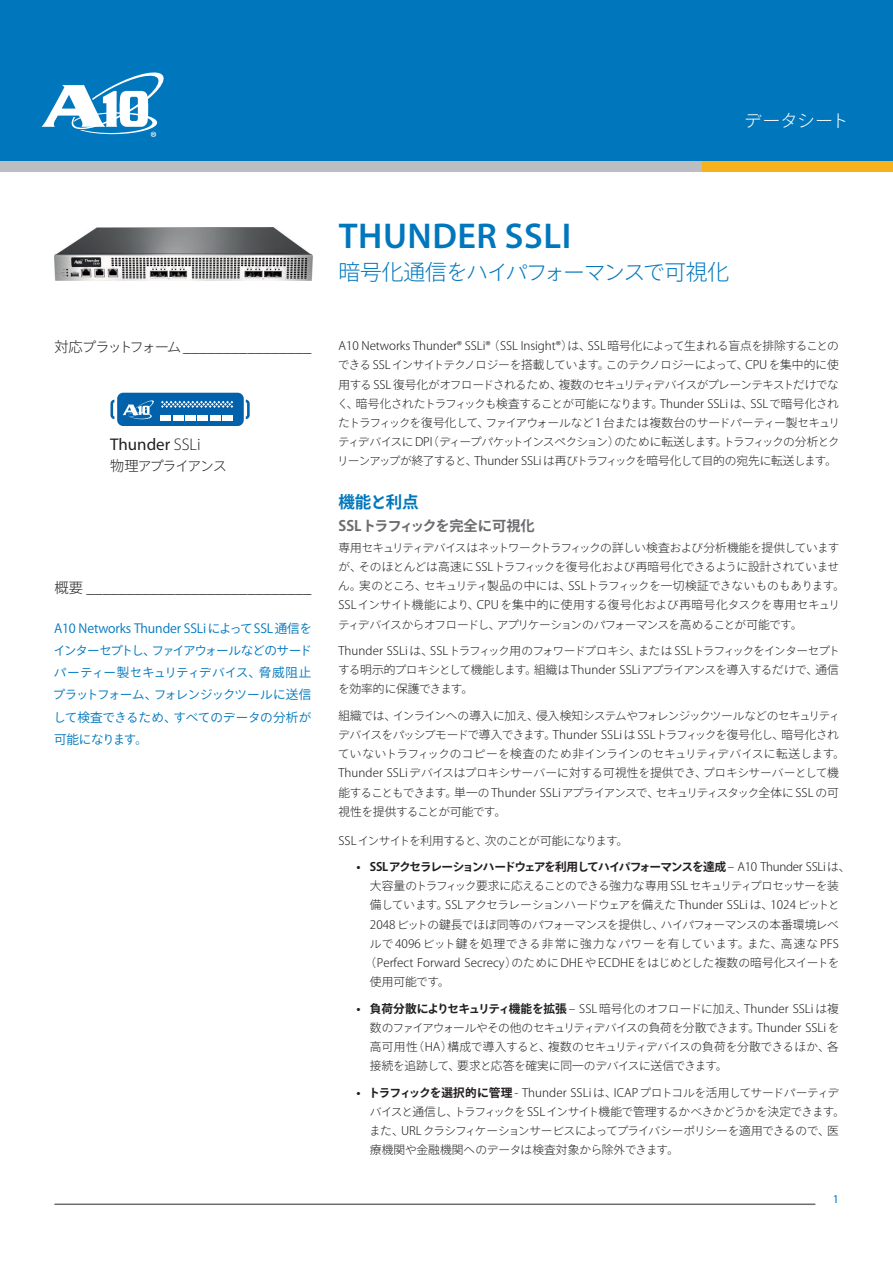
<style>
.page{position:relative;width:893px;height:1263px;background:#fff}
.page>*{position:absolute;margin:0;border:0;box-sizing:border-box;transform-origin:0 0}
.t1{font:600 36px "Myriad Pro";letter-spacing:.015em;color:#0077bd}
.t2{font:300 21.75px "Ryo Gothic Plus N";letter-spacing:-.055em;color:#0077bd}
.t3{font:300 18px "Ryo Gothic Plus N";letter-spacing:-.01em;color:#fff}
.t4{font:16.95px "Myriad Pro";color:#231f20}
.t5{font:700 16.5px "Ryo Gothic Plus N";letter-spacing:-.03em;color:#0077bd}
.t6{font:300 14.25px "Ryo Gothic Plus N";letter-spacing:-.105em;color:#231f20}
.t7{font:700 14.25px "Ryo Gothic Plus N";letter-spacing:-.015em;color:#6c6d70}
.t8{font:300 14.1px "Ryo Gothic Plus N";letter-spacing:-.095em;color:#231f20}
.t9{font:12.6px/22.2px "Ryo Gothic Plus N";letter-spacing:-.02em;color:#0077bd;text-align:justify}
.t10{font:12px "Myriad Pro";color:#0077bd}
.t11{font:300 11.7px/19.2px "Ryo Gothic Plus N";letter-spacing:-.025em;color:#231f20;text-align:justify}
.t12{font:300 11.7px "Ryo Gothic Plus N";letter-spacing:.005em;color:#231f20}
.t13{font:700 11.7px "Ryo Gothic Plus N";letter-spacing:-.09em;color:#231f20}
.t14{font:300 11.7px "Ryo Gothic Plus N";letter-spacing:-.005em;color:#231f20}
.t15{font:300 11.7px "Ryo Gothic Plus N";letter-spacing:-.05em;color:#231f20}
.t16{font:300 11.7px "Ryo Gothic Plus N";letter-spacing:.05em;color:#231f20}
.t17{font:300 11.7px "Ryo Gothic Plus N";letter-spacing:-.065em;color:#231f20}
.s1{font-weight:300}
.s2{font-weight:700}
</style>
<div class="page">
<div style="left:0;top:0;width:893px;height:166px;background:#0077bd"></div>
<svg style="left:41px;top:72px;width:123px;height:65px"></svg>
<hr style="left:54px;top:1203px;width:761px;height:2px;background:#6c6d70">
<div style="left:0;top:161px;width:893px;height:10px;background:#bcbdc0"></div>
<div style="left:702px;top:161px;width:191px;height:10px;background:#f6b21c"></div>
<svg style="left:115px;top:390px;width:131px;height:38px"></svg>
<div style="left:117px;top:393px;width:127px;height:33px;background:#0161ab;border-radius:6px"></div>
<svg style="left:123px;top:400px;width:31px;height:19px"></svg>
<div style="left:160px;top:415px;width:11px;height:6px;background:#fff"></div>
<div style="left:173px;top:415px;width:10px;height:6px;background:#fff"></div>
<div style="left:185px;top:415px;width:11px;height:6px;background:#fff"></div>
<div style="left:197px;top:415px;width:11px;height:6px;background:#fff"></div>
<div style="left:210px;top:415px;width:11px;height:6px;background:#fff"></div>
<div style="left:222px;top:415px;width:11px;height:6px;background:#fff"></div>
<svg style="left:161px;top:401px;width:72px;height:7px"></svg>
<svg style="left:111px;top:400px;width:3px;height:19px"></svg>
<svg style="left:246px;top:400px;width:4px;height:19px"></svg>
<img style="left:54px;top:228px;width:258px;height:52px">
<h3 class="t3" style="left:744px;top:110px;width:107px">データシート</h3>
<p class="t6" style="left:54px;top:338px;width:259px">対応プラットフォーム________________</p>
<h3 class="t4" style="left:110px;top:434px;width:92px">Thunder <span class="s1">SSLi</span></h3>
<p class="t8" style="left:110px;top:457px;width:118px">物理アプライアンス</p>
<p class="t6" style="left:54px;top:579px;width:259px">概要 ____________________________</p>
<p class="t9" style="left:53px;top:617px;width:261px">A10 Networks Thunder SSLi によってSSL 通信をインターセプトし、ファイアウォールなどのサードパーティー製セキュリティデバイス、脅威阻止プラットフォーム、フォレンジックツールに送信して検査できるため、すべてのデータの分析が可能になります。</p>
<h1 class="t1" style="left:339px;top:212px;width:234px">THUNDER SSLI</h1>
<h2 class="t2" style="left:338px;top:258px;width:392px">暗号化通信をハイパフォーマンスで可視化</h2>
<p class="t11" style="left:337px;top:336px;width:505px">A10 Networks Thunder® SSLi® （SSL Insight®）は、SSL 暗号化によって生まれる盲点を排除することのできる SSLインサイトテクノロジーを搭載しています。このテクノロジーによって、CPU を集中的に使用する SSL 復号化がオフロードされるため、複数のセキュリティデバイスがプレーンテキストだけでなく、暗号化されたトラフィックも検査することが可能になります。Thunder SSLi は、SSLで暗号化されたトラフィックを復号化して、ファイアウォールなど1 台または複数台のサードパーティー製セキュリティデバイスに DPI（ディープパケットインスペクション）のために転送します。トラフィックの分析とクリーンアップが終了すると、Thunder SSLi は再びトラフィックを暗号化して目的の宛先に転送します。</p>
<h3 class="t5" style="left:338px;top:491px;width:82px">機能と利点</h3>
<p class="t7" style="left:338px;top:517px;width:198px">SSLトラフィックを完全に可視化</p>
<p class="t11" style="left:338px;top:538px;width:508px;text-align:left">専用セキュリティデバイスはネットワークトラフィックの詳しい検査および分析機能を提供していますが、そのほとんどは高速に SSLトラフィックを復号化および再暗号化できるように設計されていません。実のところ、セキュリティ製品の中には、SSLトラフィックを一切検証できないものもあります。SSLインサイト機能により、CPU を集中的に使用する復号化および再暗号化タスクを専用セキュリティデバイスからオフロードし、アプリケーションのパフォーマンスを高めることが可能です。</p>
<p class="t11" style="left:338px;top:641px;width:503px">Thunder SSLi は、SSLトラフィック用のフォワードプロキシ、または SSLトラフィックをインターセプトする明示的プロキシとして機能します。組織は Thunder SSLiアプライアンスを導入するだけで、通信を効率的に保護できます。</p>
<p class="t11" style="left:338px;top:706px;width:509px;text-align:left">組織では、インラインへの導入に加え、侵入検知システムやフォレンジックツールなどのセキュリティデバイスをパッシブモードで導入できます。Thunder SSLi は SSLトラフィックを復号化し、暗号化されていないトラフィックのコピーを検査のため非インラインのセキュリティデバイスに転送します。Thunder SSLi デバイスはプロキシサーバーに対する可視性を提供でき、プロキシサーバーとして機能することもできます。単一の Thunder SSLi アプライアンスで、セキュリティスタック全体に SSL の可視性を提供することが可能です。</p>
<p class="t17" style="left:338px;top:833px;width:291px">SSL インサイトを利用すると、次のことが可能になります。</p>
<p class="t13" style="left:356px;top:859px;width:495px">• SSLアクセラレーションハードウェアを利用してハイパフォーマンスを達成 <span class="s1">– A10 Thunder SSLi は、</span></p>
<p class="t15" style="left:370px;top:879px;width:470px">大容量のトラフィック要求に応えることのできる強力な専用 SSL セキュリティプロセッサーを装</p>
<p class="t14" style="left:370px;top:898px;width:471px">備しています。SSLアクセラレーションハードウェアを備えた Thunder SSLi は、1024 ビットと</p>
<p class="t11" style="left:370px;top:915px;width:470px">2048 ビットの鍵長でほぼ同等のパフォーマンスを提供し、ハイパフォーマンスの本番環境レベ</p>
<p class="t16" style="left:370px;top:936px;width:471px">ルで4096ビット鍵を処理できる非常に強力なパワーを有しています。また、高速な PFS</p>
<p class="t12" style="left:364px;top:955px;width:477px">（Perfect Forward Secrecy）のために DHE や ECDHE をはじめとした複数の暗号化スイートを</p>
<p class="t11" style="left:370px;top:972px;width:81px">使用可能です。</p>
<p class="t11" style="left:370px;top:999px;width:471px;text-indent:-14px"><span class="s2">• 負荷分散によりセキュリティ機能を拡張</span>– SSL 暗号化のオフロードに加え、Thunder SSLi は複数のファイアウォールやその他のセキュリティデバイスの負荷を分散できます。Thunder SSLi を高可用性（HA）構成で導入すると、複数のセキュリティデバイスの負荷を分散できるほか、各接続を追跡して、要求と応答を確実に同一のデバイスに送信できます。</p>
<p class="t11" style="left:369px;top:1083px;width:477px;text-align:left;text-indent:-13px"><span class="s2">• トラフィックを選択的に管理</span> - Thunder SSLi は、ICAPプロトコルを活用してサードパーティデバイスと通信し、トラフィックを SSL インサイト機能で管理するかべきかどうかを決定できます。また、URLクラシフィケーションサービスによってプライバシーポリシーを適用できるので、医療機関や金融機関へのデータは検査対象から除外できます。</p>
<p class="t10" style="left:833px;top:1191px;width:8px">1</p>
</div>
